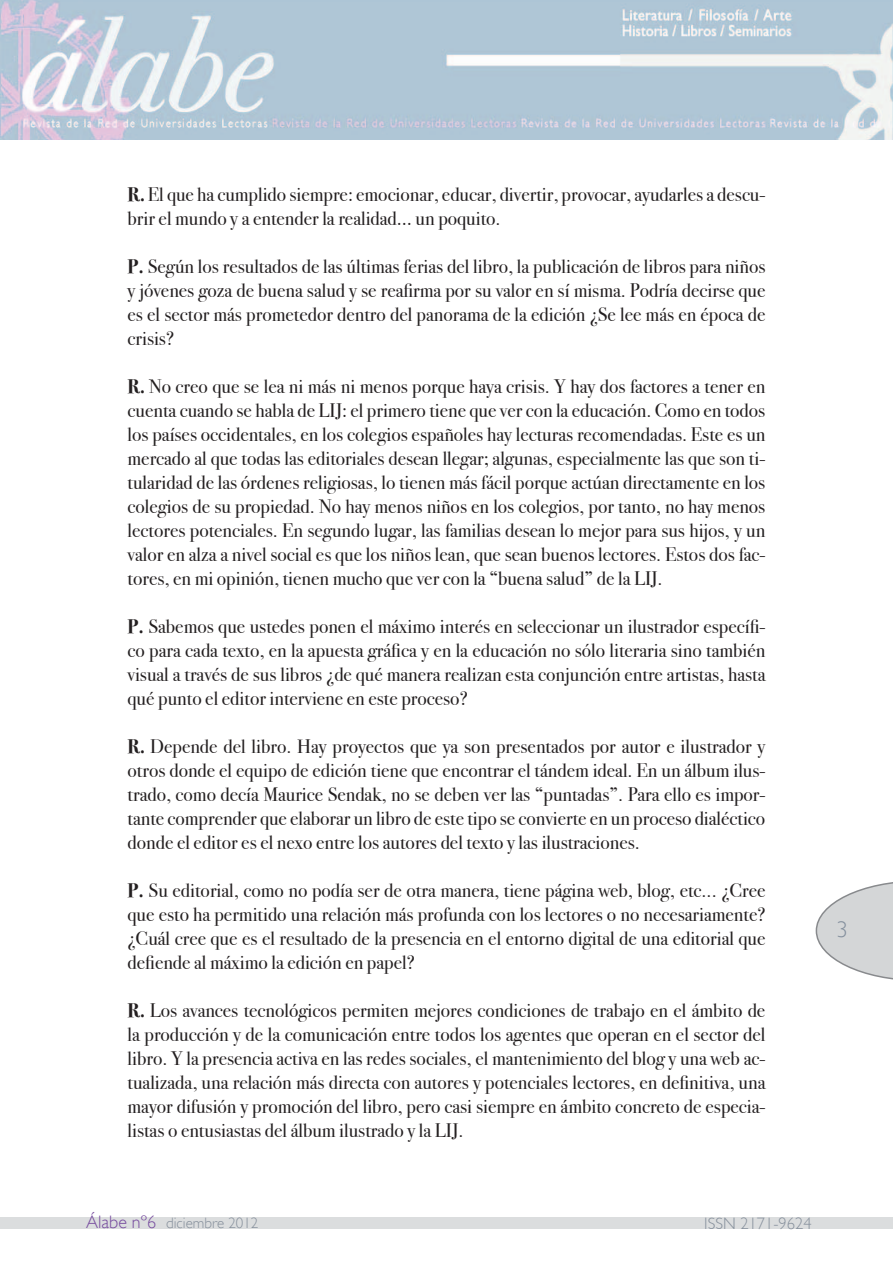
<style>
.page{position:relative;width:893px;height:1263px;background:#fff}
.page>*{position:absolute;margin:0;border:0;box-sizing:border-box;transform-origin:0 0}
.t1{font:300 22.5px "Gill Sans";color:#838f9d}
.t2{font:19.5px/24px "Bodoni Svty Two OSITCTT Book";color:#231f20;text-align:justify}
.t3{font:300 16.5px "Gill Sans";color:#86909c}
.t4{font:300 15px "Gill Sans";color:#86909c}
.s1{font-family:"Bodoni Svty Two OSITCTT Bold"}
.s2{font-size:18px;color:#764b9e}
</style>
<div class="page">
<svg style="left:816px;top:882px;width:77px;height:98px"></svg>
<img style="left:0;top:0;width:893px;height:139px">
<div style="left:0;top:1218px;width:893px;height:11px;background:#dbddde"></div>
<p class="t2" style="left:128px;top:182px;width:639px"><span class="s1">R.</span> El que ha cumplido siempre: emocionar, educar, divertir, provocar, ayudarles a descu&shy;brir el mundo y a entender la realidad… un poquito.</p>
<p class="t2" style="left:128px;top:254px;width:639px"><span class="s1">P.</span> Según los resultados de las últimas ferias del libro, la publicación de libros para niños y jóvenes goza de buena salud y se reafirma por su valor en sí misma. Podría decirse que es el sector más prometedor dentro del panorama de la edición ¿Se lee más en época de crisis?</p>
<p class="t2" style="left:128px;top:374px;width:639px"><span class="s1">R.</span> No creo que se lea ni más ni menos porque haya crisis. Y hay dos factores a tener en cuenta cuando se habla de LIJ: el primero tiene que ver con la educación. Como en todos los países occidentales, en los colegios españoles hay lecturas recomendadas. Este es un mercado al que todas las editoriales desean llegar; algunas, especialmente las que son ti&shy;tularidad de las órdenes religiosas, lo tienen más fácil porque actúan directamente en los colegios de su propiedad. No hay menos niños en los colegios, por tanto, no hay menos lectores potenciales. En segundo lugar, las familias desean lo mejor para sus hijos, y un valor en alza a nivel social es que los niños lean, que sean buenos lectores. Estos dos fac&shy;tores, en mi opinión, tienen mucho que ver con la “buena salud” de la LIJ.</p>
<p class="t2" style="left:128px;top:614px;width:639px"><span class="s1">P.</span> Sabemos que ustedes ponen el máximo interés en seleccionar un ilustrador específi&shy;co para cada texto, en la apuesta gráfica y en la educación no sólo literaria sino también visual a través de sus libros ¿de qué manera realizan esta conjunción entre artistas, hasta qué punto el editor interviene en este proceso?</p>
<p class="t2" style="left:128px;top:734px;width:639px"><span class="s1">R.</span> Depende del libro. Hay proyectos que ya son presentados por autor e ilustrador y otros donde el equipo de edición tiene que encontrar el tándem ideal. En un álbum ilus&shy;trado, como decía Maurice Sendak, no se deben ver las “puntadas”. Para ello es impor&shy;tante comprender que elaborar un libro de este tipo se convierte en un proceso dialéctico donde el editor es el nexo entre los autores del texto y las ilustraciones.</p>
<p class="t2" style="left:128px;top:878px;width:639px"><span class="s1">P.</span> Su editorial, como no podía ser de otra manera, tiene página web, blog, etc... ¿Cree que esto ha permitido una relación más profunda con los lectores o no necesariamente? ¿Cuál cree que es el resultado de la presencia en el entorno digital de una editorial que defiende al máximo la edición en papel?</p>
<p class="t2" style="left:128px;top:998px;width:639px"><span class="s1">R.</span> Los avances tecnológicos permiten mejores condiciones de trabajo en el ámbito de la producción y de la comunicación entre todos los agentes que operan en el sector del libro. Y la presencia activa en las redes sociales, el mantenimiento del blog y una web ac&shy;tualizada, una relación más directa con autores y potenciales lectores, en definitiva, una mayor difusión y promoción del libro, pero casi siempre en ámbito concreto de especia&shy;listas o entusiastas del álbum ilustrado y la LIJ.</p>
<p class="t1" style="left:837px;top:917px;width:13px">3</p>
<p class="t4" style="left:86px;top:1214px;width:174px"><span class="s2">Álabe nº6</span> diciembre 2012</p>
<p class="t3" style="left:704px;top:1214px;width:109px">ISSN 2171-9624</p>
</div>
